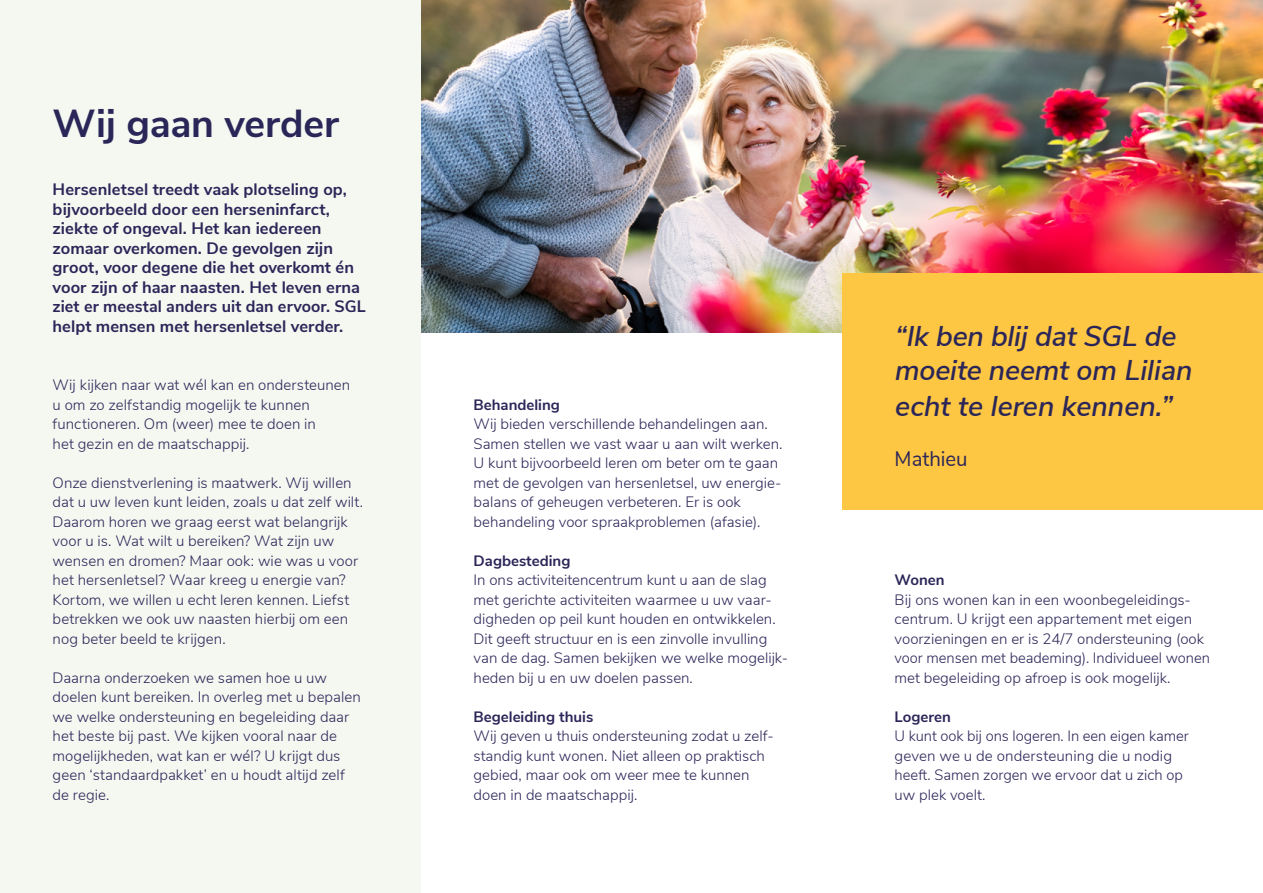
<style>
.page{position:relative;width:1263px;height:893px;background:#fff}
.page>*{position:absolute;margin:0;border:0;box-sizing:border-box;transform-origin:0 0}
.t1{font:700 39px "Nunito Sans";letter-spacing:-.005em;color:#2b2658}
.t2{font:italic 600 28.5px/35.1px "Nunito Sans";color:#2b2658}
.t3{font:21px "Nunito Sans";color:#2b2658}
.t4{font:700 16.5px/19.5px "Nunito Sans";letter-spacing:.005em;color:#2b2658}
.t5{font:300 15px/19.5px "Nunito Sans";color:#2b2658}
.t6{font:700 15px "Nunito Sans";color:#2b2658}
</style>
<div class="page">
<img style="left:421px;top:0;width:842px;height:332px">
<div style="left:0;top:0;width:421px;height:893px;background:#f5f7f1"></div>
<div style="left:842px;top:273px;width:421px;height:236px;background:#fdc643"></div>
<h1 class="t1" style="left:53px;top:94px;width:288px">Wij gaan verder</h1>
<p class="t4" style="left:53px;top:179px;width:315px">Hersenletsel treedt vaak plotseling op, bijvoorbeeld door een herseninfarct, ziekte of ongeval. Het kan iedereen zomaar overkomen. De gevolgen zijn groot, voor degene die het overkomt én voor zijn of haar naasten. Het leven erna ziet er meestal anders uit dan ervoor. SGL helpt mensen met hersenletsel verder.</p>
<p class="t5" style="left:53px;top:374px;width:299px">Wij kijken naar wat wél kan en ondersteunen u om zo zelfstandig mogelijk te kunnen functioneren. Om (weer) mee te doen in<br>het gezin en de maatschappij.</p>
<p class="t5" style="left:53px;top:472px;width:312px">Onze dienstverlening is maatwerk. Wij willen dat u uw leven kunt leiden, zoals u dat zelf wilt.<br>Daarom horen we graag eerst wat belangrijk voor u is. Wat wilt u bereiken? Wat zijn uw wensen en dromen? Maar ook: wie was u voor het hersenletsel? Waar kreeg u energie van?<br>Kortom, we willen u echt leren kennen. Liefst betrekken we ook uw naasten hierbij om een nog beter beeld te krijgen.</p>
<p class="t5" style="left:53px;top:667px;width:310px">Daarna onderzoeken we samen hoe u uw doelen kunt bereiken. In overleg met u bepalen we welke ondersteuning en begeleiding daar het beste bij past. We kijken vooral naar de mogelijkheden, wat kan er wél? U krijgt dus geen ‘standaardpakket’ en u houdt altijd zelf de regie.</p>
<p class="t6" style="left:474px;top:393px;width:88px">Behandeling</p>
<p class="t5" style="left:474px;top:413px;width:310px">Wij bieden verschillende behandelingen aan.<br>Samen stellen we vast waar u aan wilt werken.<br>U kunt bijvoorbeeld leren om beter om te gaan met de gevolgen van hersenletsel, uw energie&shy;balans of geheugen verbeteren. Er is ook behandeling voor spraakproblemen (afasie).</p>
<p class="t6" style="left:474px;top:549px;width:98px">Dagbesteding</p>
<p class="t5" style="left:474px;top:569px;width:316px">In ons activiteitencentrum kunt u aan de slag met gerichte activiteiten waarmee u uw vaar&shy;digheden op peil kunt houden en ontwikkelen.<br>Dit geeft structuur en is een zinvolle invulling van de dag. Samen bekijken we welke mogelijk&shy;heden bij u en uw doelen passen.</p>
<p class="t6" style="left:474px;top:705px;width:121px">Begeleiding thuis</p>
<p class="t5" style="left:474px;top:725px;width:302px">Wij geven u thuis ondersteuning zodat u zelf&shy;standig kunt wonen. Niet alleen op praktisch gebied, maar ook om weer mee te kunnen doen in de maatschappij.</p>
<h2 class="t2" style="left:895px;top:317px;width:302px">“Ik ben blij dat SGL de moeite neemt om Lilian echt te leren kennen.”</h2>
<h3 class="t3" style="left:895px;top:444px;width:75px">Mathieu</h3>
<p class="t6" style="left:895px;top:569px;width:51px">Wonen</p>
<p class="t5" style="left:895px;top:589px;width:317px">Bij ons wonen kan in een woonbegeleidings&shy;centrum. U krijgt een appartement met eigen voorzieningen en er is 24/7 ondersteuning (ook voor mensen met beademing). Individueel wonen met begeleiding op afroep is ook mogelijk.</p>
<p class="t6" style="left:895px;top:705px;width:58px">Logeren</p>
<p class="t5" style="left:895px;top:725px;width:296px">U kunt ook bij ons logeren. In een eigen kamer geven we u de ondersteuning die u nodig heeft. Samen zorgen we ervoor dat u zich op uw plek voelt.</p>
</div>
